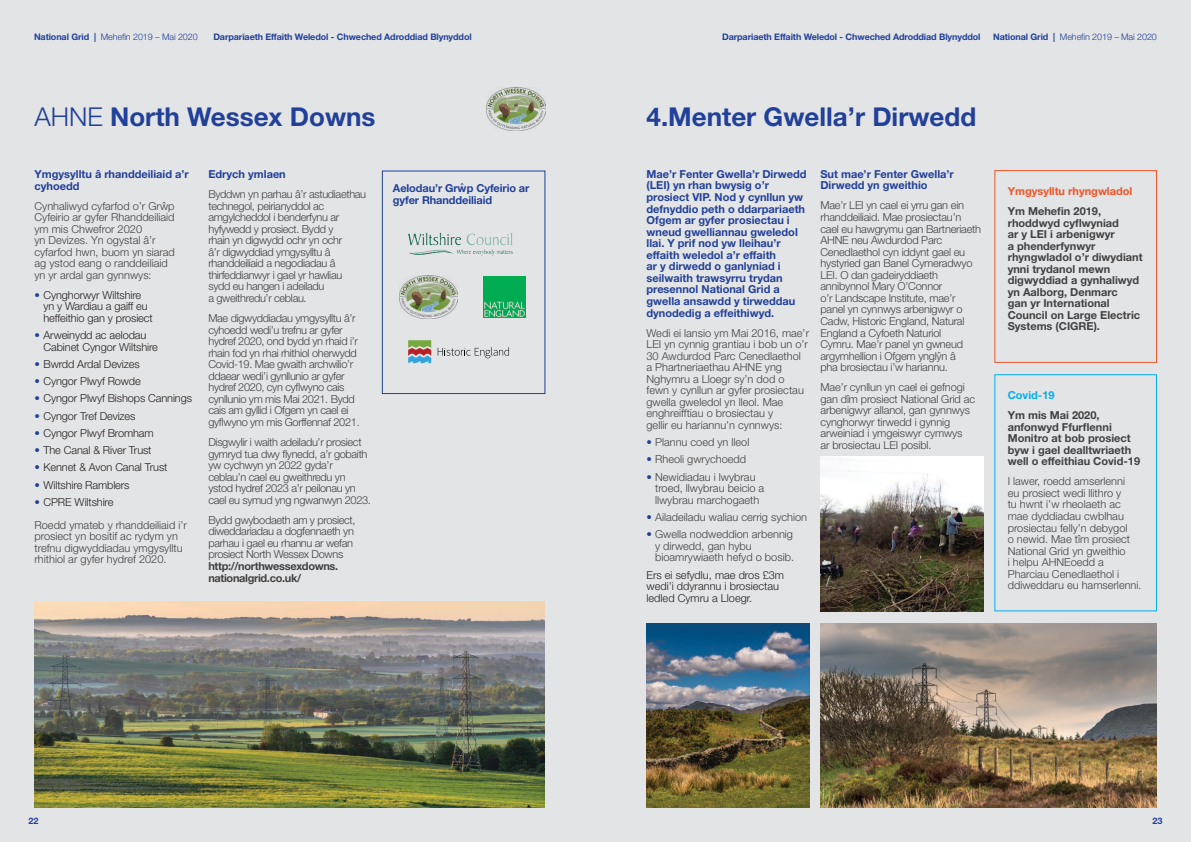
<style>
.page{position:relative;width:1191px;height:842px;background:#fff}
.page>*{position:absolute;margin:0;border:0;box-sizing:border-box;transform-origin:0 0}
.t1{font:700 26px "Helvetica Neue LT Pro";color:#21409a}
.t2{font:300 11px/11.5px "Helvetica Neue LT Pro";letter-spacing:-.02em;color:#414142}
.t3{font:300 11px/11.5px "Helvetica Neue LT Pro";color:#414142}
.t4{font:700 11px/11.6px "Helvetica Neue LT Pro";color:#21409a}
.t5{font:300 11px/11.6px "Helvetica Neue LT Pro";letter-spacing:-.01em;color:#231f20}
.t6{font:700 11px/11.6px "Helvetica Neue LT Pro";color:#414142}
.t7{font:700 11px/11.5px "Helvetica Neue LT Pro";letter-spacing:-.03em;color:#414142}
.t8{font:700 11px/12.2px "Helvetica Neue LT Std";letter-spacing:-.01em;color:#21409a}
.t9{font:700 11px "Helvetica Neue LT Pro";color:#f05428}
.t10{font:700 11px "Helvetica Neue LT Pro";color:#00aeef}
.t11{font:700 9px "Helvetica Neue LT Pro";letter-spacing:-.01em;color:#21409a}
.t12{font:300 9px "Helvetica Neue LT Pro";letter-spacing:-.01em;color:#21409a}
.s1{font-weight:700}
.s2{font-weight:300}
.s3{color:#21409a}
.s4{color:#231f20}
</style>
<div class="page">
<div style="left:595px;top:0;width:596px;height:842px;background:#e3e4e5"></div>
<div style="left:0;top:0;width:595px;height:842px;background:#e3e4e5"></div>
<div style="left:382px;top:170px;width:163px;height:224px;border:1px solid #21409a"></div>
<img style="left:486px;top:88px;width:59px;height:43px">
<img style="left:399px;top:275px;width:59px;height:43px">
<img style="left:484px;top:277px;width:41px;height:41px">
<img style="left:34px;top:601px;width:511px;height:207px">
<svg style="left:408px;top:340px;width:23px;height:23px"></svg>
<svg style="left:438px;top:347px;width:71px;height:11px"></svg>
<img style="left:408px;top:232px;width:105px;height:23px">
<div style="left:994px;top:170px;width:163px;height:193px;border:1px solid #f05428"></div>
<div style="left:994px;top:374px;width:163px;height:237px;border:1px solid #00aeef"></div>
<img style="left:820px;top:624px;width:337px;height:184px">
<img style="left:820px;top:456px;width:163px;height:155px">
<img style="left:646px;top:624px;width:163px;height:184px">
<p class="t12" style="left:34px;top:32px;width:165px"><span class="s1">National Grid |</span> Mehefin 2019 – Mai 2020</p>
<p class="t11" style="left:213px;top:32px;width:260px">Darpariaeth Effaith Weledol - Chweched Adroddiad Blynyddol</p>
<p class="t11" style="left:722px;top:32px;width:260px">Darpariaeth Effaith Weledol - Chweched Adroddiad Blynyddol</p>
<p class="t12" style="left:993px;top:32px;width:165px"><span class="s1">National Grid |</span> Mehefin 2019 – Mai 2020</p>
<h1 class="t1" style="left:34px;top:101px;width:342px"><span class="s2">AHNE</span> North Wessex Downs</h1>
<p class="t4" style="left:34px;top:168px;width:156px">Ymgysylltu â rhanddeiliaid a’r cyhoedd</p>
<p class="t3" style="left:34px;top:200px;width:142px">Cynhaliwyd cyfarfod o’r Grŵp<br>Cyfeirio ar gyfer Rhanddeiliaid ym mis Chwefror 2020<br>yn Devizes. Yn ogystal â’r cyfarfod hwn, buom yn siarad ag ystod eang o randdeiliaid yn yr ardal gan gynnwys:</p>
<p class="t5" style="left:43px;top:289px;width:111px;text-indent:-9px"><span class="s3">•</span> Cynghorwyr Wiltshire yn y Wardiau a gaiff eu heffeithio gan y prosiect</p>
<p class="t5" style="left:43px;top:329px;width:116px;text-indent:-9px"><span class="s3">•</span> Arweinydd ac aelodau<br>Cabinet Cyngor Wiltshire</p>
<p class="t5" style="left:34px;top:358px;width:107px"><span class="s3">•</span> Bwrdd Ardal Devizes</p>
<p class="t5" style="left:34px;top:375px;width:108px"><span class="s3">•</span> Cyngor Plwyf Rowde</p>
<p class="t5" style="left:34px;top:392px;width:159px"><span class="s3">•</span> Cyngor Plwyf Bishops Cannings</p>
<p class="t5" style="left:34px;top:410px;width:102px"><span class="s3">•</span> Cyngor Tref Devizes</p>
<p class="t5" style="left:34px;top:427px;width:121px"><span class="s3">•</span> Cyngor Plwyf Bromham</p>
<p class="t5" style="left:34px;top:444px;width:119px"><span class="s3">•</span> The Canal &amp; River Trust</p>
<p class="t5" style="left:34px;top:461px;width:134px"><span class="s3">•</span> Kennet &amp; Avon Canal Trust</p>
<p class="t5" style="left:34px;top:479px;width:96px"><span class="s3">•</span> Wiltshire Ramblers</p>
<p class="t3" style="left:34px;top:490px;width:154px;line-height:22.9px"><span class="s3">•</span> <span class="s4">CPRE Wiltshire<br></span>Roedd ymateb y rhanddeiliaid i’r</p>
<p class="t3" style="left:34px;top:530px;width:150px">prosiect yn bositif ac rydym yn trefnu digwyddiadau ymgysylltu rhithiol ar gyfer hydref 2020.</p>
<p class="t4" style="left:208px;top:168px;width:79px">Edrych ymlaen</p>
<p class="t2" style="left:208px;top:188px;width:159px">Byddwn yn parhau â’r astudiaethau technegol, peirianyddol ac amgylcheddol i benderfynu ar hyfywedd y prosiect. Bydd y<br>rhain yn digwydd ochr yn ochr<br>â’r digwyddiad ymgysylltu â rhanddeiliaid a negodiadau â thirfeddianwyr i gael yr hawliau sydd eu hangen i adeiladu<br>a gweithredu’r ceblau.</p>
<p class="t2" style="left:208px;top:312px;width:153px">Mae digwyddiadau ymgysylltu â’r cyhoedd wedi’u trefnu ar gyfer hydref 2020, ond bydd yn rhaid i’r rhain fod yn rhai rhithiol oherwydd<br>Covid-19. Mae gwaith archwilio’r ddaear wedi’i gynllunio ar gyfer hydref 2020, cyn cyflwyno cais cynllunio ym mis Mai 2021. Bydd cais am gyllid i Ofgem yn cael ei gyflwyno ym mis Gorffennaf 2021.</p>
<p class="t2" style="left:208px;top:436px;width:164px">Disgwylir i waith adeiladu’r prosiect gymryd tua dwy flynedd, a’r gobaith yw cychwyn yn 2022 gyda’r ceblau’n cael eu gweithredu yn ystod hydref 2023 a’r peilonau yn cael eu symud yng ngwanwyn 2023.</p>
<p class="t2" style="left:208px;top:514px;width:149px">Bydd gwybodaeth am y prosiect, diweddariadau a dogfennaeth yn parhau i gael eu rhannu ar wefan prosiect North Wessex Downs</p>
<p class="t7" style="left:208px;top:560px;width:131px">http://northwessexdowns. nationalgrid.co.uk/</p>
<p class="t8" style="left:393px;top:182px;width:138px">Aelodau’r Grw<sup>^</sup> p Cyfeirio ar gyfer Rhanddeiliaid</p>
<h1 class="t1" style="left:646px;top:101px;width:331px">4.Menter Gwella’r Dirwedd</h1>
<p class="t4" style="left:646px;top:168px;width:161px">Mae’r Fenter Gwella’r Dirwedd (LEI) yn rhan bwysig o’r prosiect VIP. Nod y cynllun yw defnyddio peth o ddarpariaeth<br>Ofgem ar gyfer prosiectau i wneud gwelliannau gweledol llai. Y prif nod yw lleihau’r effaith weledol a’r effaith<br>ar y dirwedd o ganlyniad i seilwaith trawsyrru trydan presennol National Grid a gwella ansawdd y tirweddau dynodedig a effeithiwyd.</p>
<p class="t3" style="left:646px;top:327px;width:164px">Wedi ei lansio ym Mai 2016, mae’r<br>LEI yn cynnig grantiau i bob un o’r<br>30 Awdurdod Parc Cenedlaethol a Phartneriaethau AHNE yng<br>Nghymru a Lloegr sy’n dod o fewn y cynllun ar gyfer prosiectau gwella gweledol yn lleol. Mae enghreifftiau o brosiectau y<br>gellir eu hariannu’n cynnwys:</p>
<p class="t3" style="left:646px;top:436px;width:104px"><span class="s3">•</span> Plannu coed yn lleol</p>
<p class="t3" style="left:646px;top:453px;width:101px"><span class="s3">•</span> Rheoli gwrychoedd</p>
<p class="t3" style="left:655px;top:471px;width:111px;text-indent:-9px"><span class="s3">•</span> Newidiadau i lwybrau troed, llwybrau beicio a llwybrau marchogaeth</p>
<p class="t3" style="left:646px;top:511px;width:162px"><span class="s3">•</span> Ailadeiladu waliau cerrig sychion</p>
<p class="t3" style="left:655px;top:528px;width:140px;text-indent:-9px"><span class="s3">•</span> Gwella nodweddion arbennig y dirwedd, gan hybu bioamrywiaeth hefyd o bosib.</p>
<p class="t5" style="left:646px;top:568px;width:139px">Ers ei sefydlu, mae dros £3m wedi’i ddyrannu i brosiectau ledled Cymru a Lloegr.</p>
<p class="t4" style="left:820px;top:168px;width:135px">Sut mae’r Fenter Gwella’r<br>Dirwedd yn gweithio</p>
<p class="t2" style="left:820px;top:200px;width:162px">Mae’r LEI yn cael ei yrru gan ein rhanddeiliaid. Mae prosiectau’n cael eu hawgrymu gan Bartneriaeth<br>AHNE neu Awdurdod Parc<br>Cenedlaethol cyn iddynt gael eu hystyried gan Banel Cymeradwyo<br>LEI. O dan gadeiryddiaeth annibynnol Mary O’Connor<br>o’r Landscape Institute, mae’r panel yn cynnwys arbenigwyr o<br>Cadw, Historic England, Natural<br>England a Cyfoeth Naturiol<br>Cymru. Mae’r panel yn gwneud argymhellion i Ofgem ynglŷn â<br>pha brosiectau i’w hariannu.</p>
<p class="t2" style="left:820px;top:381px;width:156px">Mae’r cynllun yn cael ei gefnogi gan dîm prosiect National Grid ac arbenigwyr allanol, gan gynnwys cynghorwyr tirwedd i gynnig arweiniad i ymgeiswyr cymwys<br>ar brosiectau LEI posibl.</p>
<p class="t9" style="left:1007px;top:184px;width:126px">Ymgysylltu rhyngwladol</p>
<p class="t6" style="left:1007px;top:205px;width:136px">Ym Mehefin 2019, rhoddwyd cyflwyniad<br>ar y LEI i arbenigwyr<br>a phenderfynwyr rhyngwladol o’r diwydiant ynni trydanol mewn digwyddiad a gynhaliwyd yn Aalborg, Denmarc<br>gan yr International<br>Council on Large Electric<br>Systems (CIGRE).</p>
<p class="t10" style="left:1007px;top:388px;width:48px">Covid-19</p>
<p class="t6" style="left:1007px;top:409px;width:134px">Ym mis Mai 2020, anfonwyd Ffurflenni<br>Monitro at bob prosiect byw i gael dealltwriaeth well o effeithiau Covid-19</p>
<p class="t3" style="left:1007px;top:475px;width:135px">I lawer, roedd amserlenni<br>eu prosiect wedi llithro y<br>tu hwnt i’w rheolaeth ac mae dyddiadau cwblhau prosiectau felly’n debygol<br>o newid. Mae tîm prosiect<br>National Grid yn gweithio<br>i helpu AHNEoedd a<br>Pharciau Cenedlaethol i ddiweddaru eu hamserlenni.</p>
<p class="t11" style="left:28px;top:815px;width:12px">22</p>
<p class="t11" style="left:1152px;top:815px;width:12px">23</p>
</div>
